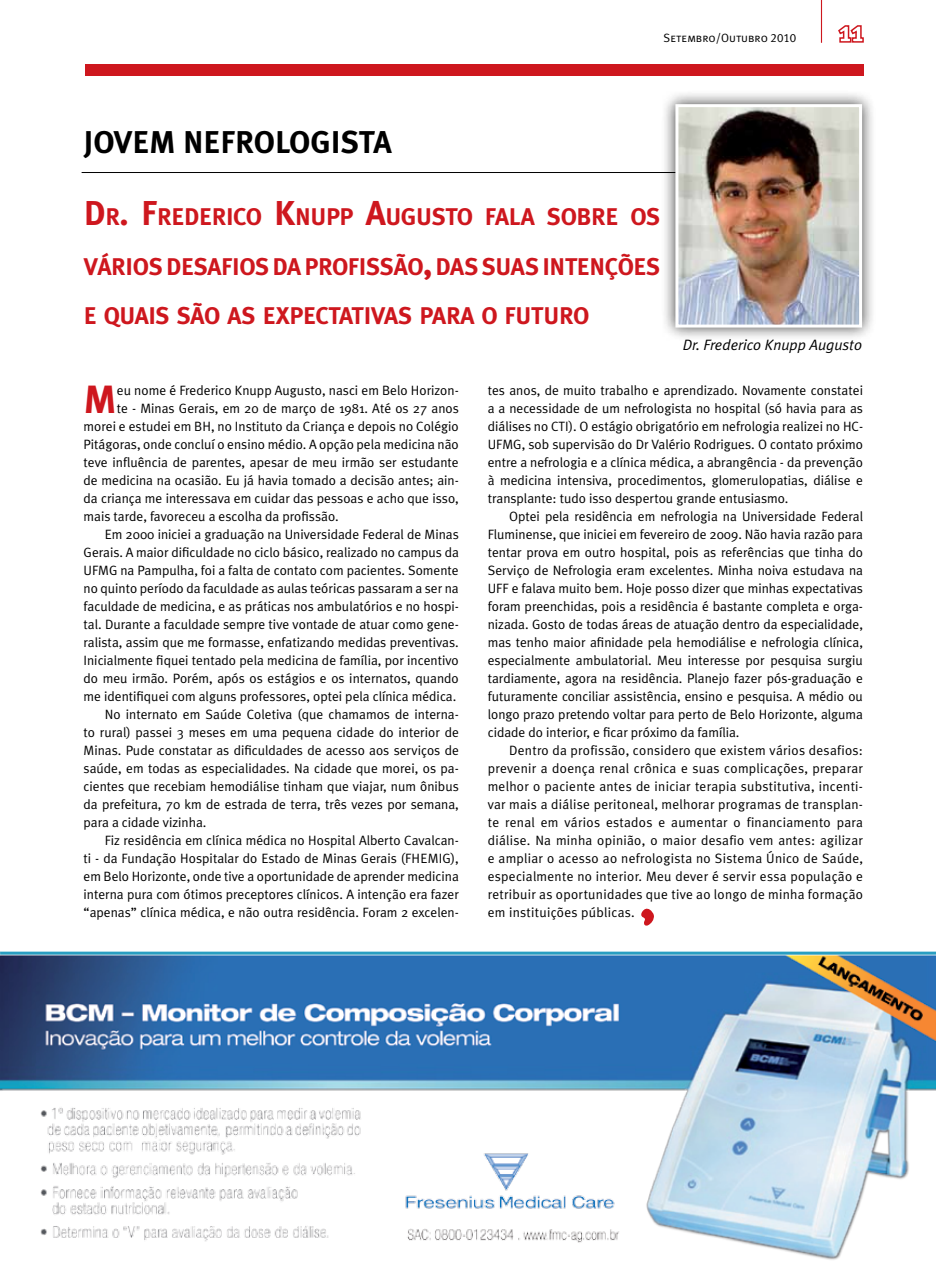
<style>
.page{position:relative;width:936px;height:1263px;background:#fff}
.page>*{position:absolute;margin:0;border:0;box-sizing:border-box;transform-origin:0 0}
.t1{font:700 39.45px "Meta Plus";color:#ce171e}
.t2{font:700 31.5px "Meta Plus";color:#000}
.t3{font:700 24.15px/49.5px "Meta Plus";letter-spacing:-.015em;color:#ce171e;text-align:justify}
.t4{font:italic 15px "Meta Plus Normal";color:#000}
.t5{font:13.5px/18px "Meta Plus Normal";color:#000;text-align:justify}
.t6{font:12px "Meta Plus Normal Caps";color:#000}
.s1{font-size:34.5px}
</style>
<div class="page">
<hr style="left:820px;top:0;width:2px;height:43px;background:#ce171e">
<svg style="left:838px;top:25px;width:26px;height:18px"></svg>
<img style="left:0;top:955px;width:935px;height:305px">
<hr style="left:0;top:952px;width:935px;height:3px;background:#299ec1">
<div style="left:85px;top:65px;width:778px;height:11px;background:#ce171e"></div>
<svg style="left:641px;top:909px;width:13px;height:17px"></svg>
<hr style="left:82px;top:172px;width:778px;height:1px;background:#000">
<div style="left:660px;top:89px;width:215px;height:252px;background:#000;opacity:.75"></div>
<img style="left:679px;top:108px;width:179px;height:216px">
<div style="left:675px;top:104px;width:187px;height:224px;border:3px solid #fff"></div>
<h2 class="t2" style="left:84px;top:124px;width:307px">JOVEM N EFROLOGISTA</h2>
<p class="t6" style="left:663px;top:31px;width:134px">Setembro/Outubro 2010</p>
<h3 class="t3" style="left:84px;top:192px;width:578px"><span class="s1">D</span>R<span class="s1">. F</span>REDERICO <span class="s1">K</span>NUPP <span class="s1">A</span>UGUSTO FALA SOBRE OS VÁRIOSDESAFIOSDA PROFISSÃO<span class="s1">,</span> DASSUASINTENÇÕES E QUAIS SÃO AS EXPECTATIVAS PARA O FUTURO</h3>
<p class="t4" style="left:682px;top:336px;width:181px">Dr. Frederico Knupp Augusto</p>
<h1 class="t1" style="left:84px;top:376px;width:30px">M</h1>
<p class="t5" style="left:117px;top:381px;width:343px">eu nome é Frederico Knupp Augusto, nasci em Belo Horizon-</p>
<p class="t5" style="left:117px;top:399px;width:343px">te - Minas Gerais, em 20 de março de 1981. Até os 27 anos</p>
<p class="t5" style="left:84px;top:417px;width:377px">morei e estudei em BH, no Instituto da Criança e depois no Colégio</p>
<p class="t5" style="left:84px;top:435px;width:377px">Pitágoras, onde concluí o ensino médio. A opção pela medicina não</p>
<p class="t5" style="left:84px;top:453px;width:377px">teve influência de parentes, apesar de meu irmão ser estudante</p>
<p class="t5" style="left:84px;top:471px;width:377px">de medicina na ocasião. Eu já havia tomado a decisão antes; ain-</p>
<p class="t5" style="left:84px;top:489px;width:377px">da criança me interessava em cuidar das pessoas e acho que isso,</p>
<p class="t5" style="left:84px;top:507px;width:256px">mais tarde, favoreceu a escolha da profissão.</p>
<p class="t5" style="left:105px;top:525px;width:355px">Em 2000 iniciei a graduação na Universidade Federal de Minas</p>
<p class="t5" style="left:84px;top:543px;width:377px">Gerais. A maior dificuldade no ciclo básico, realizado no campus da</p>
<p class="t5" style="left:84px;top:561px;width:377px">UFMG na Pampulha, foi a falta de contato com pacientes. Somente</p>
<p class="t5" style="left:84px;top:579px;width:376px">no quinto período da faculdade as aulas teóricas passaram a ser na</p>
<p class="t5" style="left:84px;top:597px;width:377px">faculdade de medicina, e as práticas nos ambulatórios e no hospi-</p>
<p class="t5" style="left:84px;top:615px;width:377px">tal. Durante a faculdade sempre tive vontade de atuar como gene-</p>
<p class="t5" style="left:84px;top:633px;width:377px">ralista, assim que me formasse, enfatizando medidas preventivas.</p>
<p class="t5" style="left:84px;top:651px;width:377px">Inicialmente fiquei tentado pela medicina de família, por incentivo</p>
<p class="t5" style="left:84px;top:669px;width:377px">do meu irmão. Porém, após os estágios e os internatos, quando</p>
<p class="t5" style="left:84px;top:687px;width:374px">me identifiquei com alguns professores, optei pela clínica médica.</p>
<p class="t5" style="left:105px;top:705px;width:355px">No internato em Saúde Coletiva (que chamamos de interna-</p>
<p class="t5" style="left:84px;top:723px;width:377px">to rural) passei 3 meses em uma pequena cidade do interior de</p>
<p class="t5" style="left:84px;top:741px;width:377px">Minas. Pude constatar as dificuldades de acesso aos serviços de</p>
<p class="t5" style="left:84px;top:759px;width:377px">saúde, em todas as especialidades. Na cidade que morei, os pa-</p>
<p class="t5" style="left:84px;top:777px;width:377px">cientes que recebiam hemodiálise tinham que viajar, num ônibus</p>
<p class="t5" style="left:84px;top:795px;width:377px">da prefeitura, 70 km de estrada de terra, três vezes por semana,</p>
<p class="t5" style="left:84px;top:813px;width:124px">para a cidade vizinha.</p>
<p class="t5" style="left:105px;top:831px;width:355px">Fiz residência em clínica médica no Hospital Alberto Cavalcan-</p>
<p class="t5" style="left:84px;top:849px;width:377px">ti - da Fundação Hospitalar do Estado de Minas Gerais (FHEMIG),</p>
<p class="t5" style="left:84px;top:867px;width:377px">em Belo Horizonte, onde tive a oportunidade de aprender medicina</p>
<p class="t5" style="left:84px;top:885px;width:377px">interna pura com ótimos preceptores clínicos. A intenção era fazer</p>
<p class="t5" style="left:84px;top:903px;width:377px">“apenas” clínica médica, e não outra residência. Foram 2 excelen-</p>
<p class="t5" style="left:487px;top:381px;width:377px">tes anos, de muito trabalho e aprendizado. Novamente constatei a a necessidade de um nefrologista no hospital (só havia para as diálises no CTI). O estágio obrigatório em nefrologia realizei no HC-UFMG, sob supervisão do Dr Valério Rodrigues. O contato próximo entre a nefrologia e a clínica médica, a abrangência - da prevenção à medicina intensiva, procedimentos, glomerulopatias, diálise e transplante: tudo isso despertou grande entusiasmo.</p>
<p class="t5" style="left:487px;top:507px;width:377px;text-indent:21px">Optei pela residência em nefrologia na Universidade Federal Fluminense, que iniciei em fevereiro de 2009. Não havia razão para tentar prova em outro hospital, pois as referências que tinha do Serviço de Nefrologia eram excelentes. Minha noiva estudava na UFF e falava muito bem. Hoje posso dizer que minhas expectativas foram preenchidas, pois a residência é bastante completa e orga&shy;nizada. Gosto de todas áreas de atuação dentro da especialidade, mas tenho maior afinidade pela hemodiálise e nefrologia clínica, especialmente ambulatorial. Meu interesse por pesquisa surgiu tardiamente, agora na residência. Planejo fazer pós-graduação e futuramente conciliar assistência, ensino e pesquisa. A médio ou longo prazo pretendo voltar para perto de Belo Horizonte, alguma cidade do interior, e ficar próximo da família.</p>
<p class="t5" style="left:487px;top:741px;width:377px;text-indent:21px">Dentro da profissão, considero que existem vários desafios: prevenir a doença renal crônica e suas complicações, preparar melhor o paciente antes de iniciar terapia substitutiva, incenti&shy;var mais a diálise peritoneal, melhorar programas de transplan&shy;te renal em vários estados e aumentar o financiamento para diálise. Na minha opinião, o maior desafio vem antes: agilizar e ampliar o acesso ao nefrologista no Sistema Ú nico de Saúde, especialmente no interior. Meu dever é servir essa população e retribuir as oportunidades que tive ao longo de minha formação em instituições públicas.</p>
</div>
